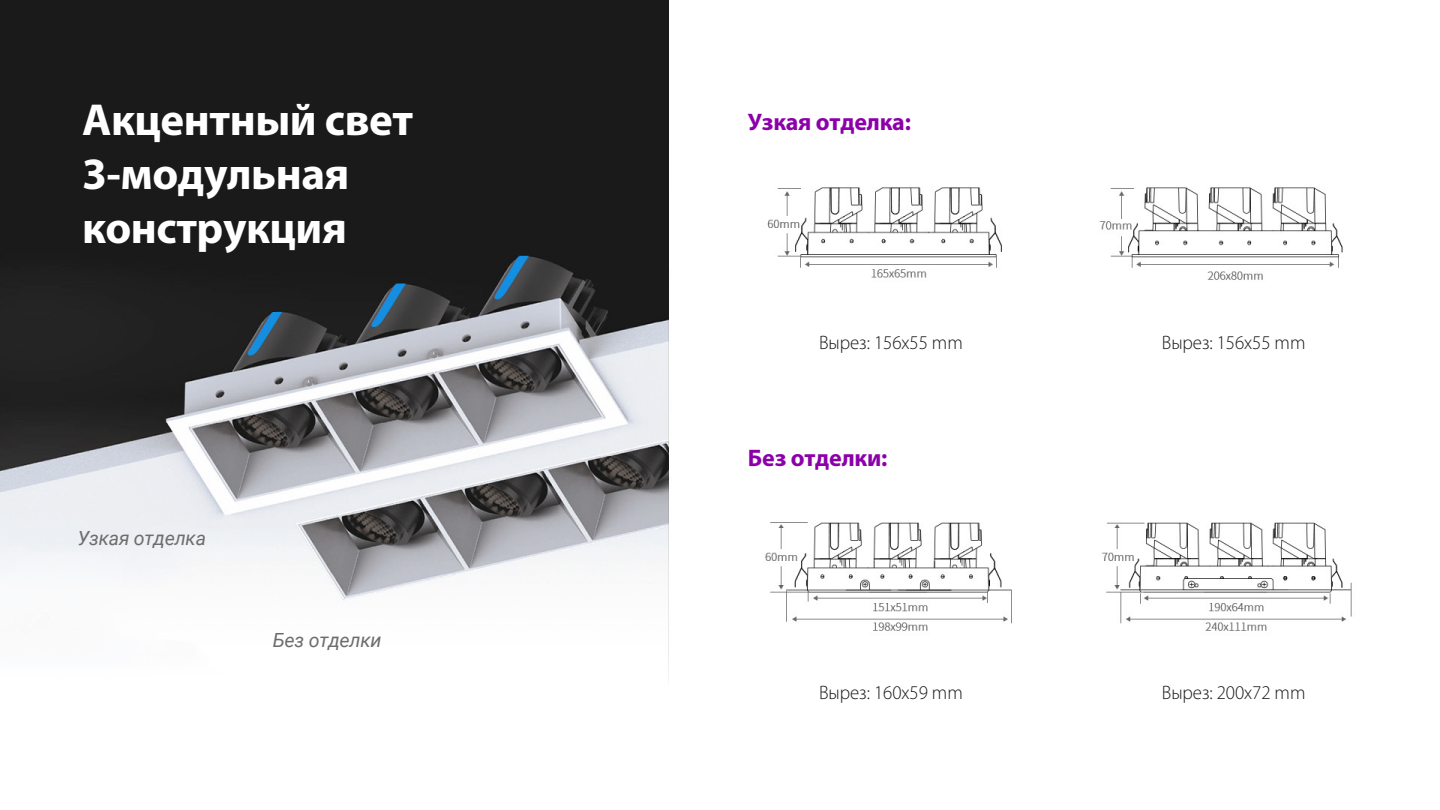
<style>
.page{position:relative;width:1440px;height:810px;background:#fff}
.page>*{position:absolute;margin:0;border:0;box-sizing:border-box;transform-origin:0 0}
.t1{font:700 45px/54px "Myriad Pro";letter-spacing:-.01em;color:#fff}
.t2{font:700 24px "Myriad Pro";letter-spacing:-.01em;color:#8c00aa}
.t3{font:300 19.5px "Myriad Pro";letter-spacing:-.005em;color:#191a19}
.t4{font:italic 19.5px "Roboto";letter-spacing:-.01em;color:#6d6d6d}
</style>
<div class="page">
<div style="left:0;top:0;width:669px;height:130px;background:#1a1a1a"></div>
<img style="left:0;top:130px;width:669px;height:545px">
<img style="left:765px;top:187px;width:587px;height:444px">
<h1 class="t1" style="left:82px;top:91px;width:333px">Акцентный свет<br>3-модульная конструкция</h1>
<p class="t4" style="left:77px;top:525px;width:130px">Узкая отделка</p>
<p class="t4" style="left:273px;top:626px;width:110px">Без отделки</p>
<p class="t2" style="left:748px;top:106px;width:164px">Узкая отделка:</p>
<p class="t3" style="left:819px;top:331px;width:145px">Вырез: 156x55 mm</p>
<p class="t3" style="left:1162px;top:331px;width:145px">Вырез: 156x55 mm</p>
<p class="t2" style="left:748px;top:442px;width:141px">Без отделки:</p>
<p class="t3" style="left:819px;top:681px;width:145px">Вырез: 160x59 mm</p>
<p class="t3" style="left:1162px;top:681px;width:145px">Вырез: 200x72 mm</p>
</div>
